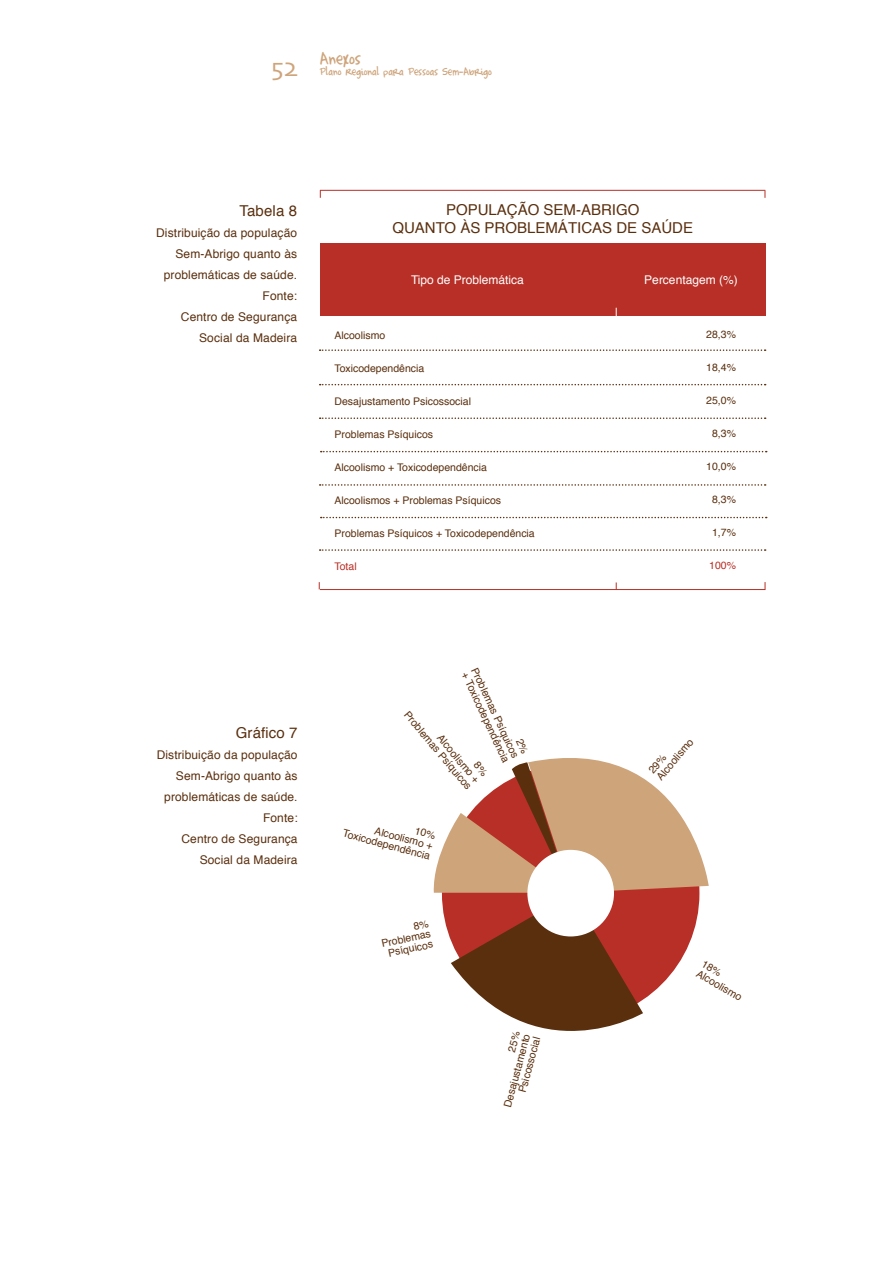
<style>
.page{position:relative;width:893px;height:1263px;background:#fff}
.page>*{position:absolute;margin:0;border:0;box-sizing:border-box;transform-origin:0 0}
.t1{font:21px "Completein Him";color:#cea47b}
.t2{font:15px/18px "Helvetica";color:#5a2f0e;text-align:center}
.t3{font:13.5px "Completein Him";color:#cea47b}
.t4{font:12px/21px "Helvetica";letter-spacing:.01em;color:#5a2f0e;text-align:right}
.t5{font:12px "Helvetica";color:#fff}
.t6{font:10.5px/10.5px "Helvetica";color:#5a2f0e;text-align:right}
.t7{font:10.5px "Helvetica";color:#b72f26}
.s1{font-family:"Skia";font-size:27px}
</style>
<div class="page">
<div style="left:320px;top:243px;width:445px;height:73px;background:#b72f26"></div>
<hr style="left:320px;top:589px;width:445px;height:1px;background:#b72f26">
<hr style="left:320px;top:190px;width:445px;height:1px;background:#b72f26">
<svg style="left:320px;top:349px;width:446px;height:2px"></svg>
<svg style="left:320px;top:384px;width:446px;height:1px"></svg>
<svg style="left:320px;top:417px;width:446px;height:2px"></svg>
<svg style="left:321px;top:451px;width:446px;height:1px"></svg>
<svg style="left:320px;top:484px;width:446px;height:2px"></svg>
<svg style="left:321px;top:517px;width:446px;height:1px"></svg>
<svg style="left:320px;top:549px;width:446px;height:2px"></svg>
<svg style="left:433px;top:758px;width:276px;height:273px"></svg>
<h1 class="t1" style="left:320px;top:49px;width:43px">Anexos</h1>
<p class="t3" style="left:271px;top:65px;width:223px"><span class="s1">52</span> Plano Regional para Pessoas Sem-Abrigo</p>
<h2 class="t2" style="left:239px;top:202px;width:59px">Tabela 8</h2>
<p class="t4" style="left:156px;top:223px;width:142px">Distribuição da população<br>Sem-Abrigo quanto às problemáticas de saúde.<br>Fonte:<br>Centro de Segurança<br>Social da Madeira</p>
<h2 class="t2" style="left:392px;top:202px;width:302px">POPULAÇÃO SEM-ABRIGO<br>QUANTO ÀS PROBLEMÁTICAS DE SAÚDE</h2>
<p class="t5" style="left:411px;top:271px;width:114px">Tipo de Problemática</p>
<p class="t5" style="left:644px;top:271px;width:95px">Percentagem (%)</p>
<p class="t6" style="left:334px;top:331px;width:52px">Alcoolismo</p>
<p class="t6" style="left:334px;top:364px;width:91px">Toxicodependência</p>
<p class="t6" style="left:334px;top:397px;width:138px">Desajustamento Psicossocial</p>
<p class="t6" style="left:334px;top:430px;width:100px">Problemas Psíquicos</p>
<p class="t6" style="left:334px;top:463px;width:154px">Alcoolismo + Toxicodependência</p>
<p class="t6" style="left:334px;top:496px;width:168px">Alcoolismos + Problemas Psíquicos</p>
<p class="t6" style="left:334px;top:529px;width:202px">Problemas Psíquicos + Toxicodependência</p>
<p class="t7" style="left:334px;top:558px;width:24px">Total</p>
<p class="t6" style="left:706px;top:329px;width:31px">28,3%</p>
<p class="t6" style="left:706px;top:362px;width:31px">18,4%</p>
<p class="t6" style="left:706px;top:395px;width:31px">25,0%</p>
<p class="t6" style="left:712px;top:428px;width:25px">8,3%</p>
<p class="t6" style="left:706px;top:461px;width:31px">10,0%</p>
<p class="t6" style="left:712px;top:494px;width:25px">8,3%</p>
<p class="t6" style="left:712px;top:527px;width:25px">1,7%</p>
<p class="t7" style="left:709px;top:557px;width:28px">100%</p>
<h2 class="t2" style="left:236px;top:724px;width:63px">Gráfico 7</h2>
<p class="t4" style="left:157px;top:744px;width:142px">Distribuição da população<br>Sem-Abrigo quanto às problemáticas de saúde.<br>Fonte:<br>Centro de Segurança<br>Social da Madeira</p>
<p class="t6" style="left:488px;top:661px;width:100px;text-align:justify;text-indent:84px;rotate:65deg">2% Problemas Psíquicos + Toxicodependência</p>
<p class="t6" style="left:426px;top:696px;width:100px;rotate:50deg">8%<br>Alcoolismo +<br>Problemas Psíquicos</p>
<p class="t6" style="left:376px;top:826px;width:61px;rotate:15deg">Alcoolismo +</p>
<p class="t6" style="left:344px;top:828px;width:91px;rotate:15deg">Toxicodependência</p>
<p class="t6" style="left:378px;top:929px;width:52px;rotate:-12deg">8%<br>Problemas<br>Psíquicos</p>
<p class="t6" style="left:492px;top:1103px;width:77px;rotate:-75deg">25%<br>Desajustamento<br>Psicossocial</p>
<p class="t6" style="left:647px;top:769px;width:52px;text-align:left;rotate:-50deg">29%<br>Alcoolismo</p>
<p class="t6" style="left:705px;top:959px;width:52px;text-align:left;rotate:30deg">18%<br>Alcoolismo</p>
</div>
